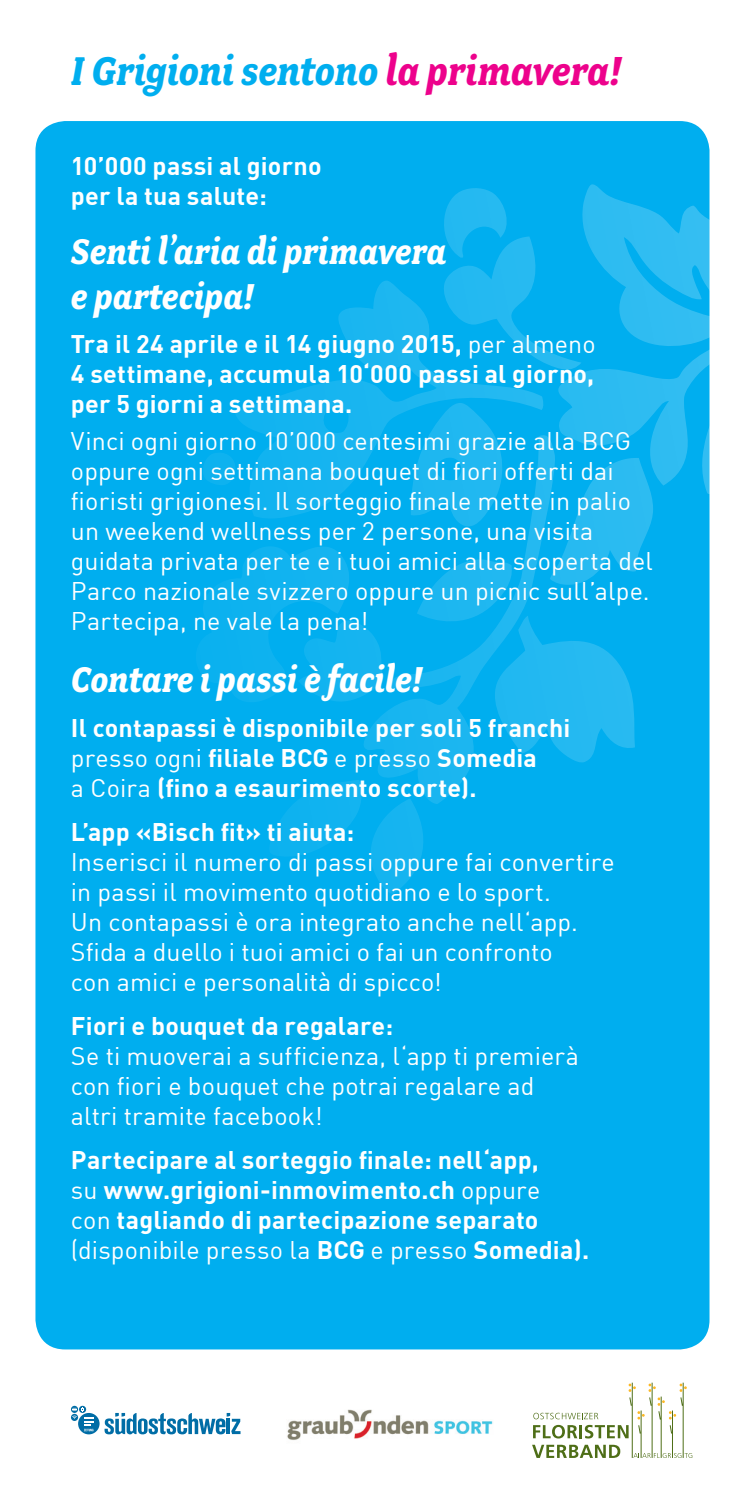
<style>
.page{position:relative;width:745px;height:1489px;background:#fff}
.page>*{position:absolute;margin:0;border:0;box-sizing:border-box;transform-origin:0 0}
.t1{font:italic 700 45px "Fairplex Narrow";color:#00aeef}
.t2{font:italic 700 40px/45px "Fairplex Narrow";color:#fff}
.t3{font:25px/30px "DIN";letter-spacing:.005em;color:#fff}
.t4{font:700 25px/30px "DIN";letter-spacing:.01em;color:#fff}
.s1{color:#ed028c}
.s2{font-weight:400}
</style>
<div class="page">
<div style="left:35px;top:121px;width:674px;height:1228px;background:#00aeef;border-radius:30px"></div>
<svg style="left:558px;top:374px;width:152px;height:187px"></svg>
<svg style="left:444px;top:183px;width:266px;height:191px"></svg>
<svg style="left:235px;top:280px;width:309px;height:238px"></svg>
<svg style="left:203px;top:450px;width:34px;height:36px"></svg>
<svg style="left:361px;top:431px;width:110px;height:373px"></svg>
<svg style="left:410px;top:402px;width:242px;height:362px"></svg>
<svg style="left:203px;top:538px;width:180px;height:181px"></svg>
<svg style="left:270px;top:779px;width:162px;height:115px"></svg>
<img style="left:287px;top:1409px;width:206px;height:31px">
<svg style="left:532px;top:1382px;width:159px;height:76px"></svg>
<svg style="left:78px;top:1412px;width:21px;height:22px"></svg>
<svg style="left:104px;top:1412px;width:136px;height:22px"></svg>
<svg style="left:72px;top:1406px;width:22px;height:25px"></svg>
<h1 class="t1" style="left:71px;top:45px;width:552px">I Grigioni sentono <span class="s1">la primavera!</span></h1>
<p class="t4" style="left:71px;top:149px;width:252px">10’000 passi al giorno per la tua salute:</p>
<h2 class="t2" style="left:71px;top:229px;width:376px">Senti l’aria di primavera e partecipa!</h2>
<p class="t4" style="left:71px;top:328px;width:526px;text-align:justify">Tra il 24 aprile e il 14 giugno 2015, <span class="s2">per almeno </span>4 settimane, accumula 10‘000 passi al giorno, per 5 giorni a settimana.</p>
<p class="t3" style="left:71px;top:425px;width:583px">Vinci ogni giorno 10’000 centesimi grazie alla BCG oppure ogni settimana bouquet di fiori offerti dai fioristi grigionesi. Il sorteggio finale mette in palio un weekend wellness per 2 persone, una visita guidata privata per te e i tuoi amici alla scoperta del Parco nazionale svizzero oppure un picnic sull’alpe.<br>Partecipa, ne vale la pena!</p>
<h2 class="t2" style="left:71px;top:657px;width:353px">Contare i passi è facile!</h2>
<p class="t4" style="left:71px;top:711px;width:500px">Il contapassi è disponibile per soli 5 franchi <span class="s2">presso ogni</span> filiale BCG <span class="s2">e presso</span> Somedia<br><span class="s2">a Coira</span> (fino a esaurimento scorte).</p>
<p class="t4" style="left:71px;top:815px;width:284px">L’app «Bisch fit» ti aiuta:</p>
<p class="t3" style="left:71px;top:846px;width:545px">Inserisci il numero di passi oppure fai convertire in passi il movimento quotidiano e lo sport.<br>Un contapassi è ora integrato anche nell‘app.<br>Sfida a duello i tuoi amici o fai un confronto<br>con amici e personalità di spicco!</p>
<p class="t4" style="left:71px;top:1010px;width:323px">Fiori e bouquet da regalare:</p>
<p class="t3" style="left:71px;top:1040px;width:509px">Se ti muoverai a sufficienza, l‘app ti premierà con fiori e bouquet che potrai regalare ad altri tramite facebook!</p>
<p class="t4" style="left:71px;top:1144px;width:519px">Partecipare al sorteggio finale: nell‘app,<br><span class="s2">su</span> www.grigioni-inmovimento.ch <span class="s2">oppure<br>con</span> tagliando di partecipazione separato <span class="s2">(disponibile presso la</span> BCG <span class="s2">e presso</span> Somedia).</p>
</div>
